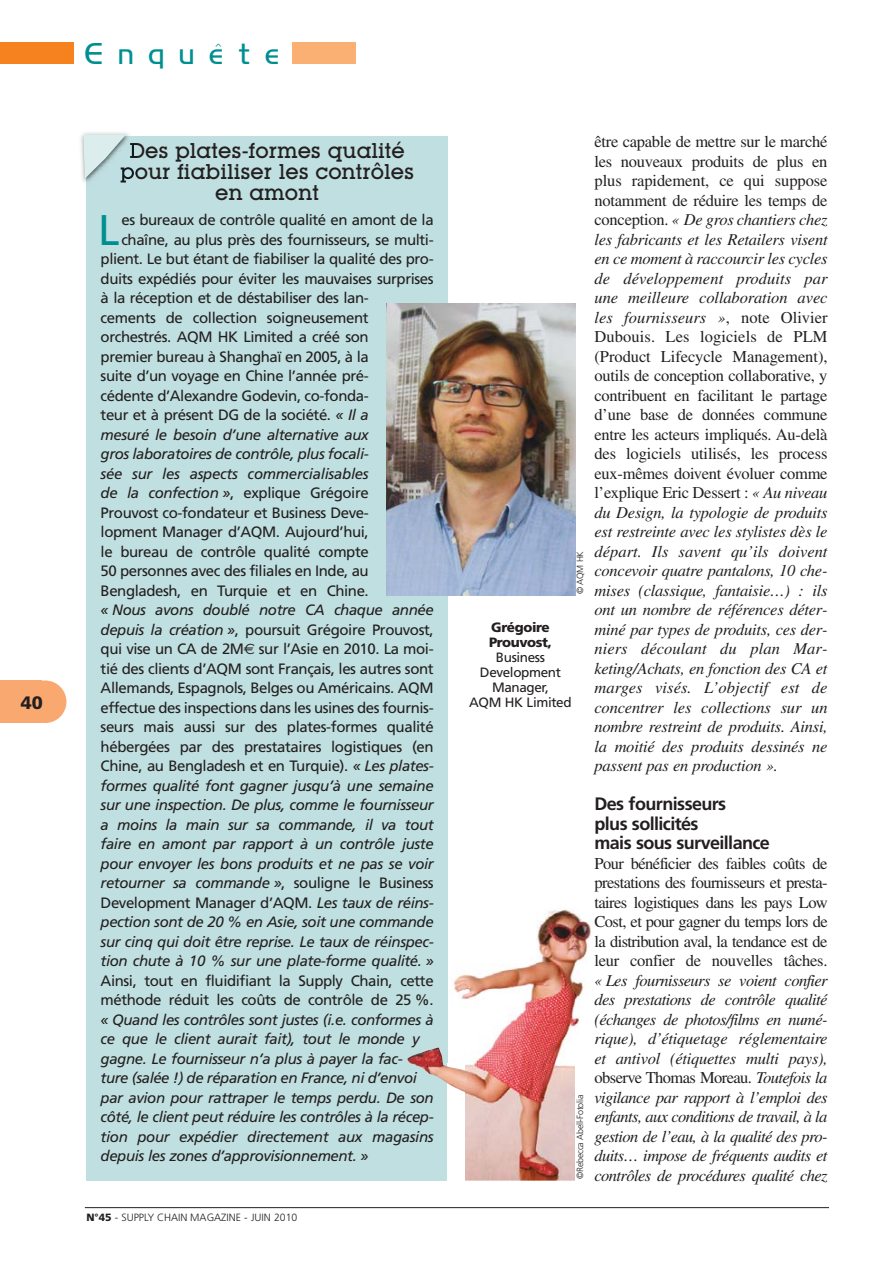
<style>
.page{position:relative;width:893px;height:1263px;background:#fff}
.page>*{position:absolute;margin:0;border:0;box-sizing:border-box;transform-origin:0 0}
.t1{font:42.9px "Frutiger";color:#008f91}
.t2{font:27px "Hancock Park Light Laser";letter-spacing:.57em;color:#008f91}
.t3{font:500 21px/21px "Lubalin Graph IT Cby BT";color:#231f20;text-align:center}
.t4{font:700 18px/19.5px "Frutiger";letter-spacing:-.035em;color:#231f20}
.t5{font:900 18px "Frutiger";color:#231f20}
.t6{font:italic 16.5px/19.5px "Times";letter-spacing:-.035em;color:#231f20;text-align:justify}
.t7{font:16.5px/19.5px "Times";letter-spacing:-.015em;color:#231f20;text-align:justify}
.t8{font:italic 15px/19.5px "Frutiger";letter-spacing:-.03em;color:#231f20;text-align:justify}
.t9{font:15px/19.5px "Frutiger";letter-spacing:-.03em;color:#231f20}
.t10{font:13.5px/15px "Frutiger";letter-spacing:-.03em;color:#231f20;text-align:center}
.t11{font:900 13.5px/15px "Frutiger";letter-spacing:-.03em;color:#231f20}
.t12{font:300 10.5px "Frutiger";color:#231f20}
.t13{font:300 9px "Frutiger";letter-spacing:-.03em;color:#231f20}
.s1{font-style:italic}
.s2{font-style:normal}
.s3{font-family:"Euro Sans";font-style:normal}
.s4{font-weight:900}
</style>
<div class="page">
<div style="left:24px;top:680px;width:42px;height:43px;background:#f9a870;border-radius:50%"></div>
<div style="left:0;top:680px;width:42px;height:43px;background:#f9a870"></div>
<hr style="left:85px;top:1207px;width:744px;height:1px;background:#231f20">
<div style="left:292px;top:43px;width:64px;height:21px;background:#fab072"></div>
<div style="left:0;top:43px;width:73px;height:21px;background:#f5821f"></div>
<div style="left:86px;top:136px;width:362px;height:1045px;background:#c0dfe0"></div>
<img style="left:387px;top:303px;width:188px;height:293px">
<img style="left:81px;top:132px;width:48px;height:51px">
<img style="left:130px;top:143px;width:6px;height:15px">
<img style="left:121px;top:164px;width:15px;height:19px">
<svg style="left:83px;top:135px;width:43px;height:44px"></svg>
<img style="left:453px;top:909px;width:139px;height:272px">
<div style="left:448px;top:1064px;width:17px;height:124px;background:#fff"></div>
<img style="left:407px;top:1047px;width:61px;height:45px">
<p class="t5" style="left:21px;top:695px;width:24px">40</p>
<h2 class="t2" style="left:86px;top:44px;width:195px">Enquête</h2>
<p class="t3" style="left:120px;top:142px;width:296px">Des plates-formes qualité pour fiabiliser les contrôles en amont</p>
<h1 class="t1" style="left:98px;top:212px;width:23px">L</h1>
<p class="t9" style="left:121px;top:211px;width:314px">es bureaux de contrôle qualité en amont de la</p>
<p class="t9" style="left:121px;top:231px;width:314px">chaîne, au plus près des fournisseurs, se multi-</p>
<p class="t9" style="left:101px;top:250px;width:335px">plient. Le but étant de fiabiliser la qualité des pro-</p>
<p class="t9" style="left:101px;top:270px;width:335px">duits expédiés pour éviter les mauvaises surprises</p>
<p class="t9" style="left:101px;top:289px;width:270px">à la réception et de déstabiliser des lan-</p>
<p class="t9" style="left:101px;top:309px;width:270px">cements de collection soigneusement</p>
<p class="t9" style="left:101px;top:328px;width:270px">orchestrés. AQM HK Limited a créé son</p>
<p class="t9" style="left:101px;top:348px;width:270px">premier bureau à Shanghaï en 2005, à la</p>
<p class="t9" style="left:101px;top:367px;width:270px">suite d’un voyage en Chine l’année pré-</p>
<p class="t9" style="left:101px;top:387px;width:270px">cédente d’Alexandre Godevin, co-fonda-</p>
<p class="t9" style="left:101px;top:406px;width:270px">teur et à présent DG de la société. <span class="s1">« Il a</span></p>
<p class="t8" style="left:101px;top:426px;width:270px">mesuré le besoin d’une alternative aux</p>
<p class="t8" style="left:101px;top:445px;width:270px">gros laboratoires de contrôle, plus focali-</p>
<p class="t8" style="left:101px;top:465px;width:270px">sée sur les aspects commercialisables</p>
<p class="t9" style="left:101px;top:484px;width:270px"><span class="s1">de la confection »</span>, explique Grégoire</p>
<p class="t9" style="left:101px;top:504px;width:270px">Prouvost co-fondateur et Business Deve -</p>
<p class="t9" style="left:101px;top:523px;width:270px">lopment Manager d’AQM. Aujourd’hui,</p>
<p class="t9" style="left:101px;top:543px;width:270px">le bureau de contrôle qualité compte</p>
<p class="t9" style="left:101px;top:562px;width:270px">50 personnes avec des filiales en Inde, au</p>
<p class="t9" style="left:101px;top:582px;width:270px">Bengladesh, en Turquie et en Chine.</p>
<p class="t8" style="left:101px;top:601px;width:335px">« Nous avons doublé notre CA chaque année depuis la création »<span class="s2">, poursuit Grégoire Prouvost, qui vise un CA de 2M</span><span class="s3">€</span> <span class="s2">sur l’Asie en 2010. La moi&shy;tié des clients d’AQM sont Français, les autres sont Allemands, Espagnols, Belges ou Américains. AQM effectue des inspections dans les usines des fournis&shy;seurs mais aussi sur des plates-formes qualité hébergées par des prestataires logistiques (en Chine, au Bengladesh et en Turquie).</span> « Les plates&shy;formes qualité font gagner jusqu’à une semaine sur une inspection. De plus, comme le fournisseur a moins la main sur sa commande, il va tout faire en amont par rapport à un contrôle juste pour envoyer les bons produits et ne pas se voir retourner sa commande »<span class="s2">, souligne le Business Development Manager d’AQM.</span> Les taux de réins&shy;pection sont de 20 % en Asie, soit une commande sur cinq qui doit être reprise. Le taux de réinspec&shy;tion chute à 10 % sur une plate-forme qualité. »</p>
<p class="t9" style="left:101px;top:972px;width:335px">Ainsi, tout en fluidifiant la Supply Chain, cette méthode réduit les coûts de contrôle de 25 %.</p>
<p class="t8" style="left:101px;top:1011px;width:335px;text-align:left">« Quand les contrôles sont justes (i.e. conformes à ce que le client aurait fait), tout le monde y gagne. Le fournisseur n’a plus à payer la fac&shy;ture (salée !) de réparation en France, ni d’envoi par avion pour rattraper le temps perdu. De son côté, le client peut réduire les contrôles à la récep&shy;tion pour expédier directement aux magasins depuis les zones d’approvisionnement. »</p>
<p class="t12" style="left:86px;top:1213px;width:213px"><span class="s4">N°45</span> - SUPPLY CHAIN MAGAZINE - JUIN 2010</p>
<p class="t13" style="left:576px;top:594px;width:44px;rotate:-90deg">© AQM HK</p>
<p class="t11" style="left:489px;top:621px;width:64px">Grégoire<br>Prouvost,</p>
<p class="t10" style="left:469px;top:651px;width:104px">Business<br>Development<br>Manager,<br>AQM HK Limited</p>
<p class="t13" style="left:576px;top:1179px;width:86px;rotate:-90deg">©Rebecca Abell-Fotolia</p>
<p class="t6" style="left:594px;top:133px;width:235px"><span class="s2">être capable de mettre sur le marché les nouveaux produits de plus en plus rapidement, ce qui suppose notamment de réduire les temps de conception.</span> « De gros chantiers chez les fabricants et les Retailers visent en ce moment à raccourcir les cycles de développement produits par une meilleure collaboration avec les fournisseurs »<span class="s2">, note Olivier Dubouis. Les logiciels de PLM (Product Lifecycle Management), outils de conception collaborative, y contribuent en facilitant le partage d’une base de données commune entre les acteurs impliqués. Au-delà des logiciels utilisés, les process eux-mêmes doivent évoluer comme l’explique Eric Dessert :</span> « Au niveau du Design, la typologie de produits est restreinte avec les stylistes dès le départ. Ils savent qu’ils doivent concevoir quatre pantalons, 10 che&shy;mises (classique, fantaisie…) : ils ont un nombre de références déter&shy;miné par types de produits, ces der&shy;niers découlant du plan Mar - keting/Achats, en fonction des CA et marges visés. L’objectif est de concentrer les collections sur un nombre restreint de produits. Ainsi, la moitié des produits dessinés ne passent pas en production ».</p>
<p class="t4" style="left:594px;top:796px;width:177px">Des fournisseurs<br>plus sollicités<br>mais sous surveillance</p>
<p class="t7" style="left:594px;top:855px;width:235px">Pour bénéficier des faibles coûts de prestations des fournisseurs et presta&shy;taires logistiques dans les pays Low Cost, et pour gagner du temps lors de la distribution aval, la tendance est de leur confier de nouvelles tâches.</p>
<p class="t6" style="left:594px;top:972px;width:235px">« Les fournisseurs se voient confier des prestations de contrôle qualité (échanges de photos/films en numé&shy;rique), d’étiquetage réglementaire et antivol (étiquettes multi pays), <span class="s2">observe Thomas Moreau.</span> Toutefois la vigilance par rapport à l’emploi des enfants, aux conditions de travail, à la gestion de l’eau, à la qualité des pro&shy;duits… impose de fréquents audits et contrôles de procédures qualité chez</p>
</div>
